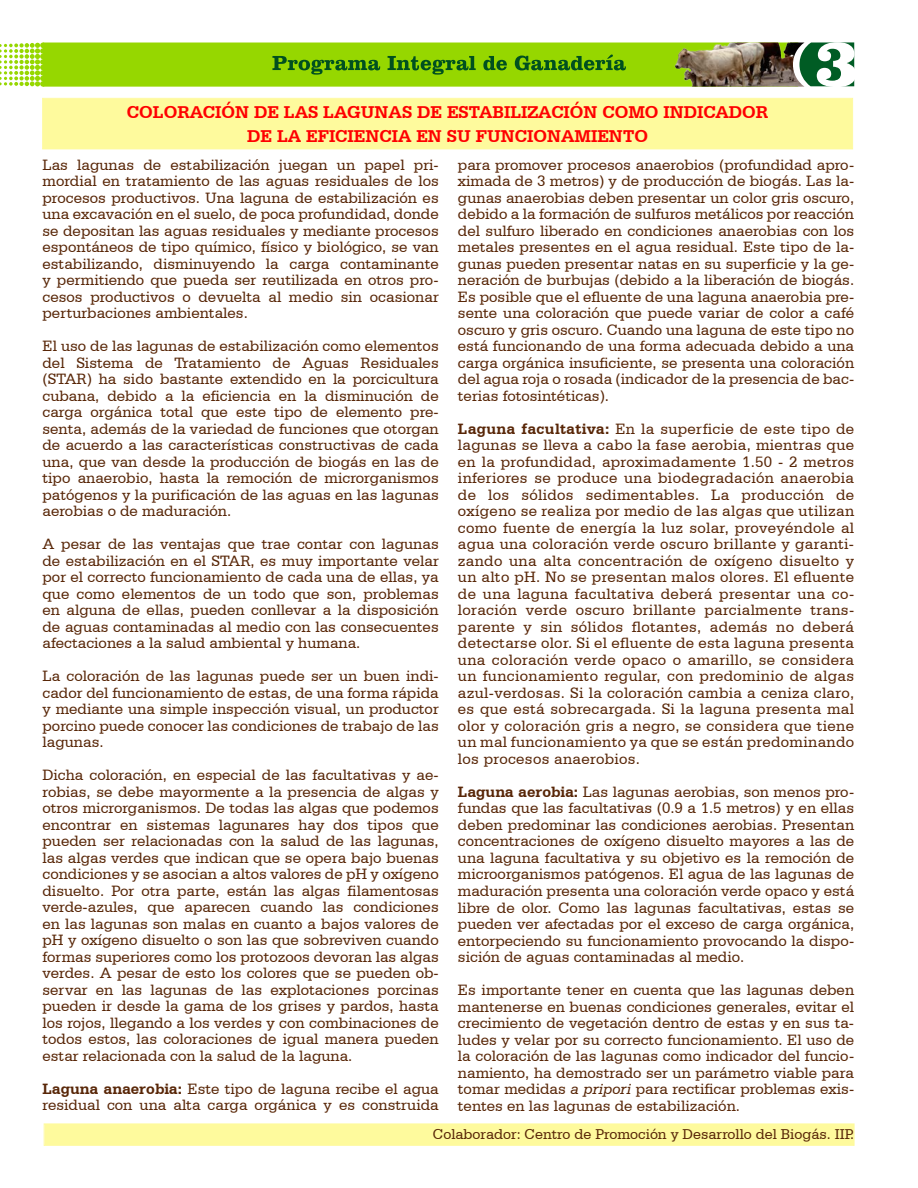
<style>
.page{position:relative;width:918px;height:1188px;background:#fff}
.page>*{position:absolute;margin:0;border:0;box-sizing:border-box;transform-origin:0 0}
.t1{font:700 18px "Serifa BT";color:#f00}
.t2{font:15.75px/16.5px "Serifa BT";color:#582607;text-align:justify}
.t3{font:15px "Serifa BT";color:#582607}
.s1{font-weight:700}
.s2{font-style:italic}
</style>
<div class="page">
<svg style="left:0;top:42px;width:855px;height:45px;background:#90cd19"></svg>
<img style="left:673px;top:43px;width:132px;height:44px">
<div style="left:42px;top:98px;width:811px;height:51px;background:#fefa9d"></div>
<div style="left:43px;top:99px;width:809px;height:49px;border:1px solid #fefa9d"></div>
<div style="left:44px;top:1124px;width:810px;height:22px;background:#fefa9d"></div>
<div style="left:45px;top:1125px;width:808px;height:20px;border:1px solid #fefa9d"></div>
<p class="t1" style="left:127px;top:101px;width:26px">COLORACIÓN</p>
<p class="t1" style="left:254px;top:101px;width:42px">DE LAS</p>
<p class="t1" style="left:323px;top:101px;width:52px">LAGUNAS</p>
<p class="t1" style="left:417px;top:101px;width:42px">DE ESTABILIZACIÓN</p>
<p class="t1" style="left:602px;top:101px;width:15px">COMO</p>
<p class="t1" style="left:664px;top:101px;width:13px">INDICADOR</p>
<p class="t1" style="left:247px;top:125px;width:94px">DE LA EFICIENCIA</p>
<p class="t1" style="left:416px;top:125px;width:85px">EN SU FUNCIONAMIENTO</p>
<p class="t2" style="left:43px;top:156px;width:398px">Las lagunas de estabilización juegan un papel pri&shy;mordial en tratamiento de las aguas residuales de los procesos productivos. Una laguna de estabilización es una excavación en el suelo, de poca profundidad, donde se depositan las aguas residuales y mediante procesos espontáneos de tipo químico, físico y biológico, se van estabilizando, disminuyendo la carga contaminante y permitiendo que pueda ser reutilizada en otros pro&shy;cesos productivos o devuelta al medio sin ocasionar perturbaciones ambientales.</p>
<p class="t2" style="left:43px;top:337px;width:398px">El uso de las lagunas de estabilización como elementos del Sistema de Tratamiento de Aguas Residuales (STAR) ha sido bastante extendido en la porcicultura cubana, debido a la eficiencia en la disminución de carga orgánica total que este tipo de elemento pre&shy;senta, además de la variedad de funciones que otorgan de acuerdo a las características constructivas de cada una, que van desde la producción de biogás en las de tipo anaerobio, hasta la remoción de microrganismos patógenos y la purificación de las aguas en las lagunas aerobias o de maduración.</p>
<p class="t2" style="left:43px;top:535px;width:398px">A pesar de las ventajas que trae contar con lagunas de estabilización en el STAR, es muy importante velar por el correcto funcionamiento de cada una de ellas, ya que como elementos de un todo que son, problemas en alguna de ellas, pueden conllevar a la disposición de aguas contaminadas al medio con las consecuentes afectaciones a la salud ambiental y humana.</p>
<p class="t2" style="left:43px;top:667px;width:398px">La coloración de las lagunas puede ser un buen indi&shy;cador del funcionamiento de estas, de una forma rápida y mediante una simple inspección visual, un productor porcino puede conocer las condiciones de trabajo de las lagunas.</p>
<p class="t2" style="left:43px;top:766px;width:398px">Dicha coloración, en especial de las facultativas y ae&shy;robias, se debe mayormente a la presencia de algas y otros microrganismos. De todas las algas que podemos encontrar en sistemas lagunares hay dos tipos que pueden ser relacionadas con la salud de las lagunas, las algas verdes que indican que se opera bajo buenas condiciones y se asocian a altos valores de pH y oxígeno disuelto. Por otra parte, están las algas filamentosas verde-azules, que aparecen cuando las condiciones en las lagunas son malas en cuanto a bajos valores de pH y oxígeno disuelto o son las que sobreviven cuando formas superiores como los protozoos devoran las algas verdes. A pesar de esto los colores que se pueden ob&shy;servar en las lagunas de las explotaciones porcinas pueden ir desde la gama de los grises y pardos, hasta los rojos, llegando a los verdes y con combinaciones de todos estos, las coloraciones de igual manera pueden estar relacionada con la salud de la laguna.</p>
<p class="t2" style="left:43px;top:1080px;width:398px"><span class="s1">LAGUNA ANAEROBIA:</span> Este tipo de laguna recibe el agua residual con una alta carga orgánica y es construida</p>
<p class="t2" style="left:458px;top:156px;width:398px">para promover procesos anaerobios (profundidad apro&shy;ximada de 3 metros) y de producción de biogás. Las la&shy;gunas anaerobias deben presentar un color gris oscuro, debido a la formación de sulfuros metálicos por reacción del sulfuro liberado en condiciones anaerobias con los metales presentes en el agua residual. Este tipo de la&shy;gunas pueden presentar natas en su superficie y la ge&shy;neración de burbujas (debido a la liberación de biogás.<br>Es posible que el efluente de una laguna anaerobia pre&shy;sente una coloración que puede variar de color a café oscuro y gris oscuro. Cuando una laguna de este tipo no está funcionando de una forma adecuada debido a una carga orgánica insuficiente, se presenta una coloración del agua roja o rosada (indicador de la presencia de bac&shy;terias fotosintéticas).</p>
<p class="t2" style="left:458px;top:420px;width:398px"><span class="s1">LAGUNA FACULTATIVA:</span> En la superficie de este tipo de lagunas se lleva a cabo la fase aerobia, mientras que en la profundidad, aproximadamente 1.50 - 2 metros inferiores se produce una biodegradación anaerobia de los sólidos sedimentables. La producción de oxígeno se realiza por medio de las algas que utilizan como fuente de energía la luz solar, proveyéndole al agua una coloración verde oscuro brillante y garanti&shy;zando una alta concentración de oxígeno disuelto y un alto pH. No se presentan malos olores. El efluente de una laguna facultativa deberá presentar una co&shy;loración verde oscuro brillante parcialmente trans&shy;parente y sin sólidos flotantes, además no deberá detectarse olor. Si el efluente de esta laguna presenta una coloración verde opaco o amarillo, se considera un funcionamiento regular, con predominio de algas azul-verdosas. Si la coloración cambia a ceniza claro, es que está sobrecargada. Si la laguna presenta mal olor y coloración gris a negro, se considera que tiene un mal funcionamiento ya que se están predominando los procesos anaerobios.</p>
<p class="t2" style="left:458px;top:783px;width:398px"><span class="s1">LAGUNA AEROBIA:</span> Las lagunas aerobias, son menos pro&shy;fundas que las facultativas (0.9 a 1.5 metros) y en ellas deben predominar las condiciones aerobias. Presentan concentraciones de oxígeno disuelto mayores a las de una laguna facultativa y su objetivo es la remoción de microorganismos patógenos. El agua de las lagunas de maduración presenta una coloración verde opaco y está libre de olor. Como las lagunas facultativas, estas se pueden ver afectadas por el exceso de carga orgánica, entorpeciendo su funcionamiento provocando la dispo&shy;sición de aguas contaminadas al medio.</p>
<p class="t2" style="left:458px;top:981px;width:398px">Es importante tener en cuenta que las lagunas deben mantenerse en buenas condiciones generales, evitar el crecimiento de vegetación dentro de estas y en sus ta&shy;ludes y velar por su correcto funcionamiento. El uso de la coloración de las lagunas como indicador del funcio&shy;namiento, ha demostrado ser un parámetro viable para tomar medidas <span class="s2">a pripori</span> para rectificar problemas exis&shy;tentes en las lagunas de estabilización.</p>
<p class="t3" style="left:433px;top:1125px;width:423px">Colaborador: Centro de Promoción y Desarrollo del Biogás. IIP.</p>
</div>
